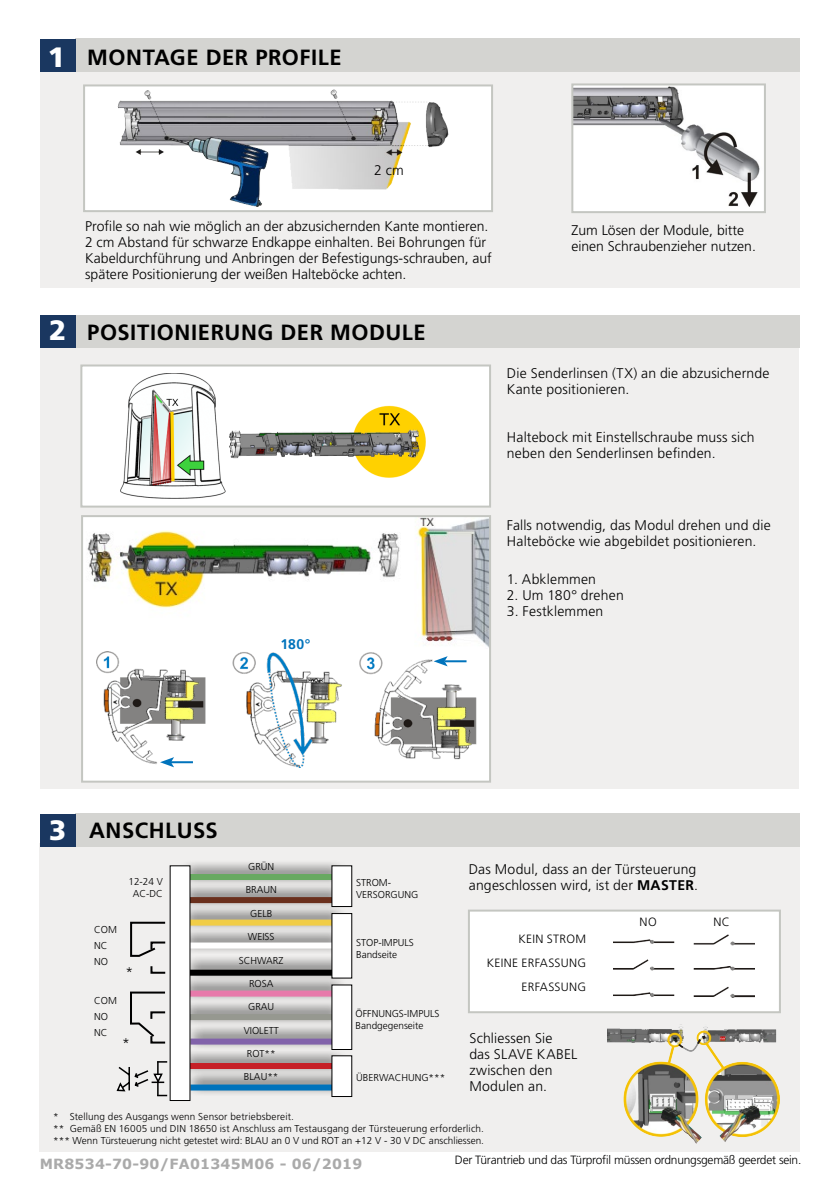
<style>
.page{position:relative;width:840px;height:1191px;background:#fff}
.page>*{position:absolute;margin:0;border:0;box-sizing:border-box;transform-origin:0 0}
.t1{font:900 28px "Frutiger LT Std";color:#fff}
.t2{font:700 22px "Frutiger LT Std";letter-spacing:.025em;color:#000}
.t3{font:300 14px/16px "Frutiger LT Std";letter-spacing:.01em;color:#000}
.t4{font:700 14px "Verdana";letter-spacing:.015em;color:#aaa}
.t5{font:700 14px "Frutiger LT Std";color:#0073bc}
.t6{font:300 12px "Frutiger LT Std";letter-spacing:-.02em;color:#000}
.t7{font:300 12px/24px "Frutiger LT Std";letter-spacing:.03em;color:#000;text-align:right}
.t8{font:300 10px/12px "Frutiger LT Std";color:#000}
.s1{font-weight:700}
</style>
<div class="page">
<div style="left:41px;top:316px;width:757px;height:473px;background:#f0efee"></div>
<div style="left:40px;top:843px;width:759px;height:308px;background:#f0efee"></div>
<div style="left:467px;top:909px;width:313px;height:104px;background:#fff;border:2px solid #c4c6c1"></div>
<div style="left:41px;top:66px;width:758px;height:221px;background:#f0efee"></div>
<div style="left:76px;top:39px;width:723px;height:33px;background:#d4d4d1"></div>
<div style="left:41px;top:39px;width:35px;height:33px;background:#1a3760"></div>
<div style="left:76px;top:315px;width:723px;height:33px;background:#d4d4d1"></div>
<div style="left:41px;top:315px;width:35px;height:33px;background:#1a3760"></div>
<div style="left:76px;top:813px;width:723px;height:34px;background:#d4d4d1"></div>
<div style="left:40px;top:814px;width:36px;height:33px;background:#1a3760"></div>
<div style="left:178px;top:859px;width:170px;height:27px;background:#000;opacity:.75"></div>
<div style="left:185px;top:874px;width:148px;height:6px;background:#68a961"></div>
<div style="left:178px;top:882px;width:170px;height:27px;background:#000;opacity:.75"></div>
<div style="left:185px;top:897px;width:148px;height:6px;background:#6a301d"></div>
<div style="left:178px;top:904px;width:170px;height:28px;background:#000;opacity:.75"></div>
<div style="left:185px;top:919px;width:148px;height:6px;background:#f1cd47"></div>
<div style="left:178px;top:927px;width:170px;height:28px;background:#000;opacity:.75"></div>
<div style="left:185px;top:942px;width:148px;height:6px;background:#fff"></div>
<div style="left:178px;top:975px;width:170px;height:28px;background:#000;opacity:.75"></div>
<div style="left:185px;top:990px;width:148px;height:6px;background:#e77aaa"></div>
<div style="left:178px;top:999px;width:170px;height:27px;background:#000;opacity:.75"></div>
<div style="left:185px;top:1014px;width:148px;height:6px;background:#969890"></div>
<div style="left:178px;top:1048px;width:170px;height:27px;background:#000;opacity:.75"></div>
<div style="left:185px;top:1063px;width:148px;height:6px;background:#c62027"></div>
<div style="left:184px;top:1023px;width:169px;height:28px;background:#000;opacity:.75"></div>
<div style="left:190px;top:1038px;width:149px;height:6px;background:#8162aa"></div>
<div style="left:184px;top:1069px;width:169px;height:27px;background:#000;opacity:.75"></div>
<div style="left:190px;top:1084px;width:149px;height:6px;background:#0073bc"></div>
<div style="left:182px;top:954px;width:169px;height:28px;background:#000;opacity:.75"></div>
<div style="left:188px;top:969px;width:149px;height:6px;background:#000"></div>
<div style="left:170px;top:866px;width:20px;height:234px;background:#fff"></div>
<div style="left:332px;top:866px;width:19px;height:40px;background:#fff"></div>
<div style="left:84px;top:85px;width:408px;height:126px;background:#fff"></div>
<img style="left:117px;top:89px;width:332px;height:118px">
<div style="left:83px;top:84px;width:410px;height:128px;border:2px solid #c4c6c1"></div>
<svg style="left:116px;top:1061px;width:52px;height:36px"></svg>
<div style="left:332px;top:913px;width:19px;height:65px;background:#fff"></div>
<div style="left:332px;top:985px;width:19px;height:64px;background:#fff"></div>
<div style="left:332px;top:1055px;width:19px;height:41px;background:#fff"></div>
<img style="left:613px;top:934px;width:140px;height:63px">
<img style="left:607px;top:1024px;width:172px;height:120px">
<svg style="left:130px;top:921px;width:36px;height:36px"></svg>
<svg style="left:150px;top:966px;width:16px;height:8px"></svg>
<svg style="left:130px;top:991px;width:36px;height:53px"></svg>
<div style="left:572px;top:84px;width:192px;height:128px;background:#fff"></div>
<img style="left:574px;top:86px;width:186px;height:121px">
<div style="left:571px;top:83px;width:194px;height:130px;border:2px solid #c4c6c1"></div>
<div style="left:81px;top:365px;width:409px;height:141px;background:#fff"></div>
<img style="left:120px;top:374px;width:306px;height:124px">
<div style="left:80px;top:364px;width:411px;height:143px;border:2px solid #c4c6c1"></div>
<div style="left:82px;top:516px;width:408px;height:265px;background:#fff"></div>
<img style="left:87px;top:518px;width:401px;height:129px">
<div style="left:81px;top:515px;width:410px;height:267px;border:2px solid #c4c6c1"></div>
<img style="left:96px;top:651px;width:381px;height:116px">
<hr style="left:171px;top:761px;width:22px;height:2px;background:#0073bc">
<svg style="left:160px;top:757px;width:14px;height:10px"></svg>
<hr style="left:444px;top:660px;width:22px;height:2px;background:#0073bc">
<svg style="left:433px;top:656px;width:14px;height:10px"></svg>
<h1 class="t1" style="left:48px;top:40px;width:19px">1</h1>
<h2 class="t2" style="left:87px;top:44px;width:256px">MONTAGE DER PROFILE</h2>
<h1 class="t1" style="left:49px;top:313px;width:19px">2</h1>
<p class="t3" style="left:374px;top:162px;width:31px">2 cm</p>
<p class="t3" style="left:85px;top:219px;width:408px">Profile so nah wie möglich an der abzusichernden Kante montieren.<br>2 cm Abstand für schwarze Endkappe einhalten. Bei Bohrungen für Kabeldurchführung und Anbringen der Befestigungs-schrauben, auf spätere Positionierung der weißen Halteböcke achten.</p>
<p class="t3" style="left:571px;top:223px;width:186px">Zum Lösen der Module, bitte einen Schraubenzieher nutzen.</p>
<h2 class="t2" style="left:87px;top:319px;width:340px">POSITIONIERUNG DER MODULE</h2>
<p class="t3" style="left:506px;top:365px;width:264px">Die Senderlinsen (TX) an die abzusichernde<br>Kante positionieren.</p>
<p class="t3" style="left:506px;top:430px;width:249px">Haltebock mit Einstellschraube muss sich neben den Senderlinsen befinden.</p>
<p class="t5" style="left:280px;top:636px;width:31px">180°</p>
<p class="t3" style="left:506px;top:517px;width:265px">Falls notwendig, das Modul drehen und die<br>Halteböcke wie abgebildet positionieren.</p>
<p class="t3" style="left:506px;top:572px;width:90px">1. Abklemmen</p>
<p class="t3" style="left:506px;top:588px;width:118px">2. Um 180° drehen</p>
<p class="t3" style="left:506px;top:604px;width:98px">3. Festklemmen</p>
<h1 class="t1" style="left:49px;top:813px;width:19px">3</h1>
<h2 class="t2" style="left:89px;top:817px;width:130px">ANSCHLUSS</h2>
<p class="t8" style="left:128px;top:875px;width:36px;text-align:center">12-24 V<br>AC-DC</p>
<p class="t8" style="left:94px;top:921px;width:24px;line-height:16px">COM<br>NC<br>NO</p>
<p class="t8" style="left:94px;top:992px;width:24px;line-height:16px">COM<br>NO<br>NC</p>
<p class="t3" style="left:125px;top:964px;width:9px">*</p>
<p class="t3" style="left:122px;top:1035px;width:9px">*</p>
<p class="t8" style="left:248px;top:860px;width:28px">GRÜN</p>
<p class="t8" style="left:245px;top:884px;width:33px">BRAUN</p>
<p class="t8" style="left:250px;top:907px;width:24px">GELB</p>
<p class="t8" style="left:248px;top:931px;width:28px">WEISS</p>
<p class="t8" style="left:239px;top:954px;width:46px">SCHWARZ</p>
<p class="t8" style="left:249px;top:977px;width:26px">ROSA</p>
<p class="t8" style="left:248px;top:1001px;width:28px">GRAU</p>
<p class="t8" style="left:243px;top:1024px;width:36px">VIOLETT</p>
<p class="t8" style="left:246px;top:1047px;width:30px">ROT**</p>
<p class="t8" style="left:244px;top:1071px;width:36px">BLAU**</p>
<p class="t8" style="left:356px;top:876px;width:64px">STROM-<br>VERSORGUNG</p>
<p class="t8" style="left:356px;top:937px;width:59px">STOP-IMPULS<br>Bandseite</p>
<p class="t8" style="left:355px;top:1007px;width:85px">ÖFFNUNGS-IMPULS<br>Bandgegenseite</p>
<p class="t8" style="left:356px;top:1071px;width:91px">ÜBERWACHUNG***</p>
<p class="t3" style="left:468px;top:861px;width:230px">Das Modul, dass an der Türsteuerung angeschlossen wird, ist der <span class="s1">MASTER</span>.</p>
<p class="t7" style="left:486px;top:926px;width:101px">KEIN STROM<br>KEINE ERFASSUNG<br>ERFASSUNG</p>
<p class="t3" style="left:469px;top:1030px;width:109px">Schliessen Sie<br>das SLAVE KABEL zwischen den<br>Modulen an.</p>
<p class="t6" style="left:639px;top:915px;width:19px">NO</p>
<p class="t6" style="left:713px;top:915px;width:18px">NC</p>
<p class="t8" style="left:53px;top:1110px;width:432px">* Stellung des Ausgangs wenn Sensor betriebsbereit.<br>** Gemäß EN 16005 und DIN 18650 ist Anschluss am Testausgang der Türsteuerung erforderlich. *** Wenn Türsteuerung nicht getestet wird: BLAU an 0 V und ROT an +12 V - 30 V DC anschliessen.</p>
<p class="t4" style="left:40px;top:1154px;width:324px">MR8534-70-90/FA01345M06 - 06/2019</p>
<p class="t6" style="left:454px;top:1153px;width:348px">Der Türantrieb und das Türprofil müssen ordnungsgemäß geerdet sein.</p>
</div>
